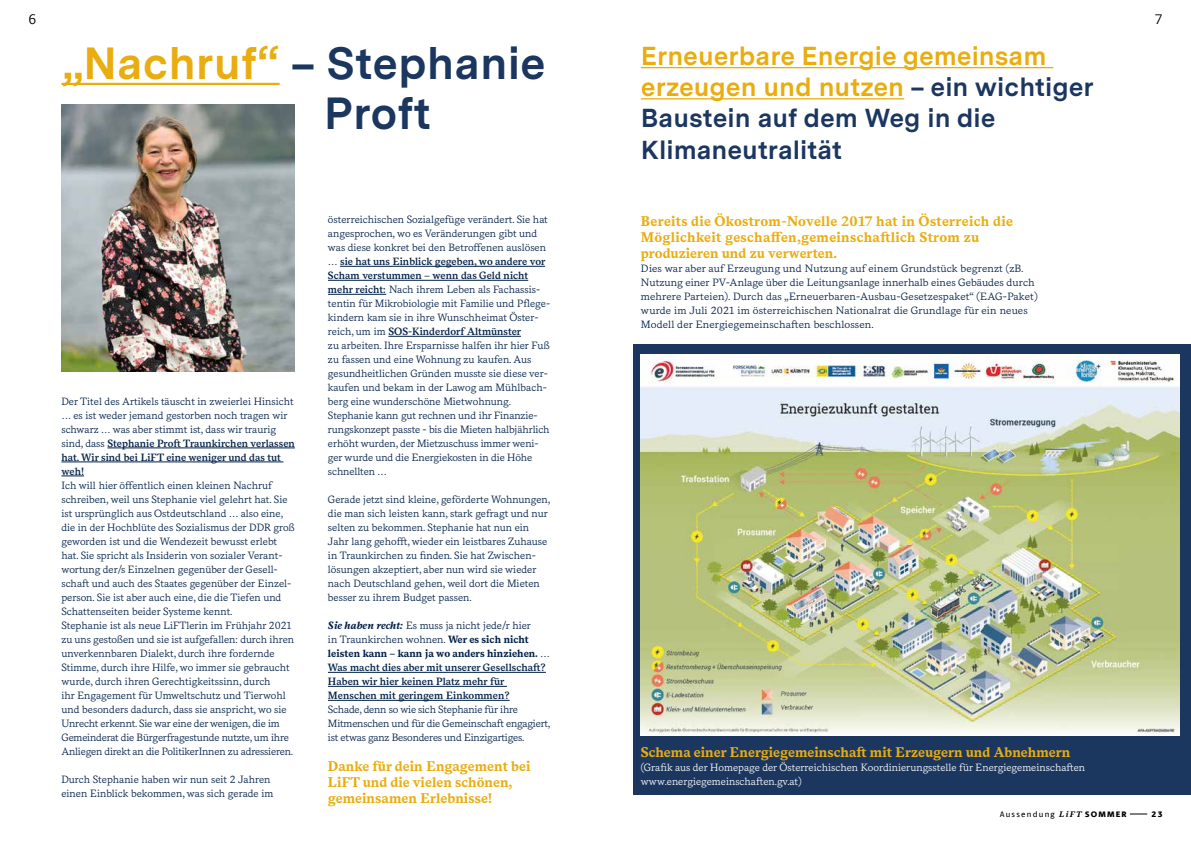
<style>
.page{position:relative;width:1191px;height:842px;background:#fff}
.page>*{position:absolute;margin:0;border:0;box-sizing:border-box;transform-origin:0 0}
.t1{font:700 45px/50px "Messina Sans";color:#1b3760}
.t2{font:700 26px/31.2px "Messina Sans";color:#1b3760}
.t3{font:700 14px/16px "Messina Serif";color:#e9ad10}
.t4{font:700 14px/16px "Messina Serif";letter-spacing:.02em;color:#e9ad10}
.t5{font:14px "Berlingske Sans";color:#000}
.t6{font:10.5px/14px "Messina Serif";color:#001f47}
.t7{font:600 10.5px/14px "Messina Serif";color:#001f47}
.t8{font:10.5px/14px "Messina Serif";letter-spacing:-.02em;color:#001f47}
.t9{font:10.5px/14px "Messina Serif";color:#fff}
.t10{font:500 8px "Berlingske Sans";letter-spacing:.145em;color:#000}
.t11{font:900 8px "Berlingske Sans";color:#000}
.s1{color:#e9ad10}
.s2{font-weight:600}
.s3{font-weight:700;font-style:italic}
.s4{font-weight:400}
.s5{font-weight:700}
.s6{font-family:"Messina Serif";font-weight:700;font-style:italic}
.s7{font-weight:900}
</style>
<div class="page">
<svg style="left:1129px;top:813px;width:18px;height:1px"></svg>
<div style="left:633px;top:344px;width:558px;height:450px;background:#1b3760"></div>
<hr style="left:61px;top:83px;width:219px;height:2px;background:#e9ad10">
<hr style="left:641px;top:67px;width:412px;height:1px;background:#e9ad10">
<hr style="left:641px;top:98px;width:263px;height:1px;background:#e9ad10">
<hr style="left:107px;top:448px;width:188px;height:1px;background:#001f47">
<hr style="left:61px;top:462px;width:222px;height:1px;background:#001f47">
<svg style="left:61px;top:476px;width:23px;height:1px"></svg>
<hr style="left:340px;top:266px;width:205px;height:1px;background:#001f47">
<hr style="left:328px;top:280px;width:200px;height:1px;background:#001f47">
<hr style="left:328px;top:294px;width:58px;height:1px;background:#001f47">
<hr style="left:388px;top:336px;width:133px;height:1px;background:#001f47">
<hr style="left:328px;top:672px;width:218px;height:1px;background:#001f47">
<hr style="left:328px;top:686px;width:179px;height:1px;background:#001f47">
<hr style="left:328px;top:700px;width:181px;height:1px;background:#001f47">
<img style="left:61px;top:104px;width:234px;height:268px">
<img style="left:640px;top:354px;width:539px;height:381px">
<h3 class="t5" style="left:28px;top:9px;width:9px">6</h3>
<h3 class="t5" style="left:1154px;top:9px;width:9px">7</h3>
<h1 class="t1" style="left:324px;top:36px;width:223px;text-indent:-262px"><span class="s1">„Nachruf“</span> – Stephanie<br>Proft</h1>
<h2 class="t2" style="left:641px;top:39px;width:454px"><span class="s1">Erneuerbare Energie gemeinsam erzeugen und nutzen</span> – ein wichtiger<br>Baustein auf dem Weg in die<br>Klimaneutralität</h2>
<p class="t6" style="left:61px;top:394px;width:235px">Der Titel des Artikels täuscht in zweierlei Hinsicht … es ist weder jemand gestorben noch tragen wir schwarz … was aber stimmt ist, dass wir traurig sind, dass <span class="s2">Stephanie Proft Traunkirchen verlassen hat. Wir sind bei LiFT eine weniger und das tut weh!</span></p>
<p class="t6" style="left:61px;top:478px;width:235px">Ich will hier öffentlich einen kleinen Nachruf schreiben, weil uns Stephanie viel gelehrt hat. Sie ist ursprünglich aus Ostdeutschland … also eine, die in der Hochblüte des Sozialismus der DDR groß geworden ist und die Wendezeit bewusst erlebt hat. Sie spricht als Insiderin von sozialer Verant&shy;wortung der/s Einzelnen gegenüber der Gesell&shy;schaft und auch des Staates gegenüber der Einzel&shy;person. Sie ist aber auch eine, die die Tiefen und Schattenseiten beider Systeme kennt.<br>Stephanie ist als neue LiFTlerin im Frühjahr 2021 zu uns gestoßen und sie ist aufgefallen: durch ihren unverkennbaren Dialekt, durch ihre fordernde Stimme, durch ihre Hilfe, wo immer sie gebraucht wurde, durch ihren Gerechtigkeitssinn, durch<br>ihr Engagement für Umweltschutz und Tierwohl und besonders dadurch, dass sie anspricht, wo sie Unrecht erkennt. Sie war eine der wenigen, die im Gemeinderat die Bürgerfragestunde nutzte, um ihre Anliegen direkt an die PolitikerInnen zu adressieren.</p>
<p class="t6" style="left:61px;top:772px;width:213px">Durch Stephanie haben wir nun seit 2 Jahren einen Einblick bekommen, was sich gerade im</p>
<p class="t6" style="left:328px;top:212px;width:224px">österreichischen Sozialgefüge verändert. Sie hat angesprochen, wo es Veränderungen gibt und was diese konkret bei den Betroffenen auslösen … <span class="s2">sie hat uns Einblick gegeben, wo andere vor Scham verstummen – wenn das Geld nicht mehr reicht:</span> Nach ihrem Leben als Fachassis&shy;tentin für Mikrobiologie mit Familie und Pflege&shy;kindern kam sie in ihre Wunschheimat Öster&shy;reich, um im <span class="s2">SOS-Kinderdorf Altmünster<br></span>zu arbeiten. Ihre Ersparnisse halfen ihr hier Fuß zu fassen und eine Wohnung zu kaufen. Aus gesundheitlichen Gründen musste sie diese ver&shy;kaufen und bekam in der Lawog am Mühlbach&shy;berg eine wunderschöne Mietwohnung.<br>Stephanie kann gut rechnen und ihr Finanzie&shy;rungskonzept passte - bis die Mieten halbjährlich erhöht wurden, der Mietzuschuss immer weni&shy;ger wurde und die Energiekosten in die Höhe schnellten …</p>
<p class="t6" style="left:328px;top:492px;width:224px">Gerade jetzt sind kleine, geförderte Wohnungen, die man sich leisten kann, stark gefragt und nur selten zu bekommen. Stephanie hat nun ein Jahr lang gehofft, wieder ein leistbares Zuhause in Traunkirchen zu finden. Sie hat Zwischen&shy;lösungen akzeptiert, aber nun wird sie wieder nach Deutschland gehen, weil dort die Mieten besser zu ihrem Budget passen.</p>
<p class="t7" style="left:328px;top:618px;width:223px"><span class="s3">Sie haben recht:</span> <span class="s4">Es muss ja nicht jede/r hier<br>in Traunkirchen wohnen.</span> <span class="s5">Wer es sich nicht leisten kann – kann ja wo anders hinziehen.</span> <span class="s4">… </span>Was macht dies aber mit unserer Gesellschaft?<br>Haben wir hier keinen Platz mehr für Menschen mit geringem Einkommen?</p>
<p class="t8" style="left:328px;top:702px;width:224px">Schade, denn so wie sich Stephanie für ihre<br>Mitmenschen und für die Gemeinschaft engagiert, ist etwas ganz Besonderes und Einzigartiges.</p>
<h3 class="t3" style="left:328px;top:758px;width:204px">Danke für dein Engagement bei<br>LiFT und die vielen schönen, gemeinsamen Erlebnisse!</h3>
<h3 class="t4" style="left:641px;top:213px;width:374px">Bereits die Ökostrom-Novelle 2017 hat in Österreich die<br>Möglichkeit geschaffen,gemeinschaftlich Strom zu produzieren und zu verwerten.</h3>
<p class="t6" style="left:641px;top:261px;width:398px">Dies war aber auf Erzeugung und Nutzung auf einem Grundstück begrenzt (zB.<br>Nutzung einer PV-Anlage über die Leitungsanlage innerhalb eines Gebäudes durch mehrere Parteien). Durch das „Erneuerbaren-Ausbau-Gesetzespaket“ (EAG-Paket) wurde im Juli 2021 im österreichischen Nationalrat die Grundlage für ein neues Modell der Energiegemeinschaften beschlossen.</p>
<h3 class="t3" style="left:640px;top:744px;width:431px">Schema einer Energiegemeinschaft mit Erzeugern und Abnehmern</h3>
<p class="t9" style="left:640px;top:760px;width:446px">(Grafik aus der Homepage der Österreichischen Koordinierungsstelle für Energiegemeinschaften www.energiegemeinschaften.gv.at)</p>
<p class="t10" style="left:999px;top:808px;width:128px">Aussendung <span class="s6">LiFT</span> <span class="s7">SOMMER</span></p>
<p class="t11" style="left:1151px;top:808px;width:13px">23</p>
</div>
